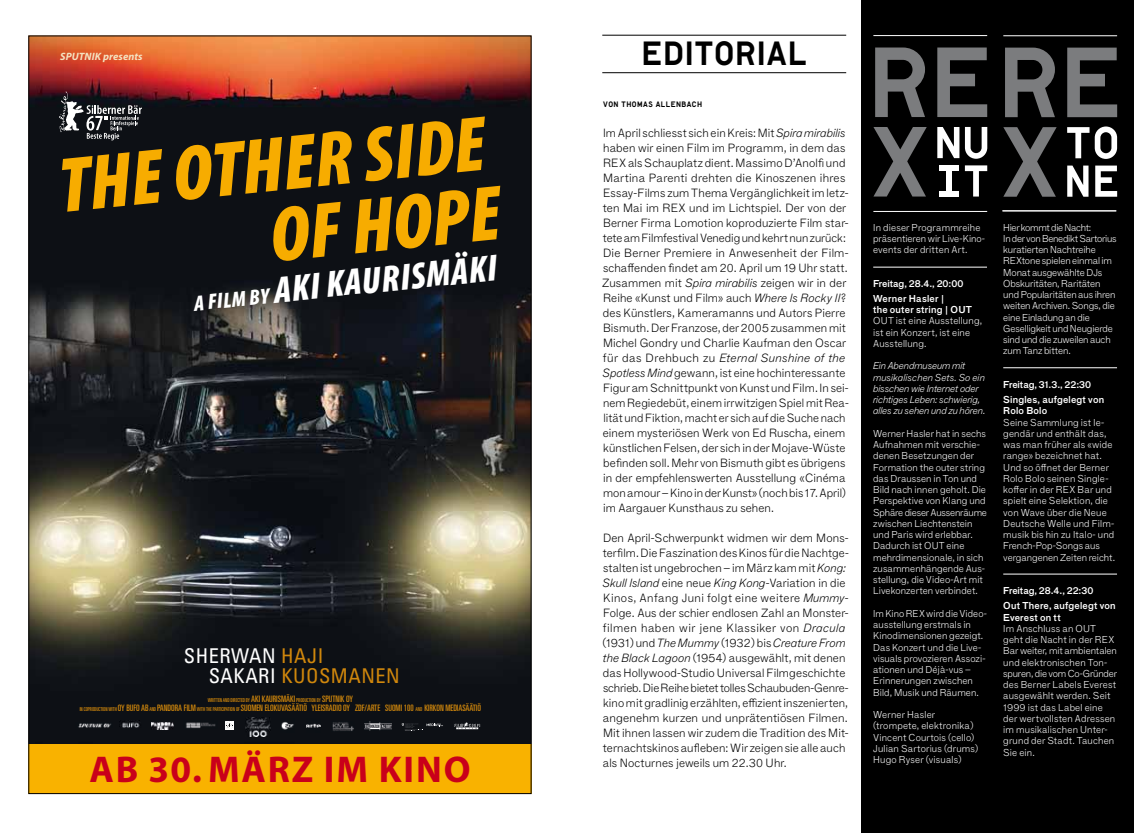
<style>
.page{position:relative;width:1134px;height:833px;background:#fff}
.page>*{position:absolute;margin:0;border:0;box-sizing:border-box;transform-origin:0 0}
.t1{font:italic 900 condensed 78.38px/70.9px "Myriad Pro";color:#f7ac00;text-align:right}
.t2{font:italic 900 condensed 37.62px "Myriad Pro";color:#fff}
.t3{font:700 37.38px "Myriad Pro";letter-spacing:.05em;color:#c9001a}
.t4{font:31.88px "Lutz Headline";letter-spacing:.025em;color:#000}
.t5{font:condensed 20.38px/20.6px "Univers LT Std";letter-spacing:.025em;color:#fff}
.t6{font:100 11.5px/15px "F Grotesk";letter-spacing:.01em;color:#000}
.t7{font:italic 700 10.62px "Myriad Pro";color:#f4e3c0}
.t8{font:100 9.75px/11.2px "F Grotesk";letter-spacing:.01em;color:#fff}
.t9{font:100 9.75px/11.2px "F Grotesk";letter-spacing:-.015em;color:#fff}
.t10{font:9.75px/15px "F Grotesk Demi";letter-spacing:.02em;color:#fff}
.t11{font:italic 100 9.75px/11.2px "F Grotesk";color:#fff}
.t12{font:ultra-condensed 8.88px "Univers LT Std";color:#d0870c}
.t13{font:7.5px "Lutz Headline";letter-spacing:.055em;color:#000}
.t14{font:ultra-condensed 5.38px "Univers LT Std";color:#d0870c}
.s1{font-size:21.88px}
.s2{color:#d0870c}
.s3{font-size:8.88px}
.s4{font-size:5.38px}
.s5{font-style:italic}
</style>
<div class="page">
<img style="left:30px;top:37px;width:499px;height:707px">
<div style="left:28px;top:744px;width:503px;height:50px;background:#f9b200"></div>
<img style="left:246px;top:717px;width:25px;height:19px">
<img style="left:119px;top:720px;width:22px;height:8px">
<img style="left:332px;top:721px;width:23px;height:10px">
<img style="left:183px;top:720px;width:35px;height:8px">
<svg style="left:226px;top:722px;width:8px;height:7px"></svg>
<img style="left:151px;top:722px;width:22px;height:7px">
<img style="left:280px;top:718px;width:15px;height:15px">
<img style="left:306px;top:718px;width:15px;height:15px">
<img style="left:76px;top:722px;width:37px;height:5px">
<img style="left:364px;top:722px;width:28px;height:8px">
<svg style="left:454px;top:722px;width:26px;height:7px"></svg>
<svg style="left:402px;top:723px;width:41px;height:8px"></svg>
<svg style="left:59px;top:91px;width:83px;height:49px;background:#454045"></svg>
<div style="left:862px;top:0;width:272px;height:833px;background:#000"></div>
<hr style="left:602px;top:35px;width:244px;height:1px;background:#000">
<hr style="left:602px;top:72px;width:244px;height:1px;background:#000">
<svg style="left:1005px;top:48px;width:50px;height:69px"></svg>
<svg style="left:1067px;top:48px;width:50px;height:69px"></svg>
<svg style="left:1067px;top:127px;width:22px;height:31px"></svg>
<svg style="left:1095px;top:126px;width:22px;height:33px"></svg>
<svg style="left:1067px;top:166px;width:21px;height:31px"></svg>
<svg style="left:1095px;top:166px;width:22px;height:31px"></svg>
<svg style="left:1003px;top:127px;width:54px;height:70px"></svg>
<hr style="left:1003px;top:35px;width:114px;height:1px;background:#fff">
<hr style="left:1002px;top:210px;width:114px;height:1px;background:#fff">
<hr style="left:873px;top:35px;width:114px;height:1px;background:#fff">
<hr style="left:873px;top:211px;width:114px;height:1px;background:#fff">
<svg style="left:875px;top:47px;width:50px;height:70px"></svg>
<svg style="left:937px;top:47px;width:50px;height:70px"></svg>
<svg style="left:873px;top:127px;width:54px;height:69px"></svg>
<svg style="left:937px;top:127px;width:22px;height:31px"></svg>
<svg style="left:965px;top:127px;width:22px;height:32px"></svg>
<div style="left:946px;top:165px;width:5px;height:31px;background:#fff"></div>
<svg style="left:965px;top:165px;width:22px;height:31px"></svg>
<div style="left:939px;top:165px;width:19px;height:6px;background:#fff"></div>
<div style="left:939px;top:191px;width:19px;height:5px;background:#fff"></div>
<hr style="left:1003px;top:367px;width:114px;height:1px;background:#fff">
<hr style="left:1003px;top:574px;width:114px;height:1px;background:#fff">
<hr style="left:873px;top:267px;width:114px;height:1px;background:#fff">
<p class="t7" style="left:60px;top:50px;width:84px">SPUTNIK presents</p>
<h1 class="t1" style="left:56px;top:154px;width:437px;rotate:-6deg">THE OTHER SIDE<br>OF HOPE</h1>
<h2 class="t2" style="left:192px;top:279px;width:306px;rotate:-6deg"><span class="s1">A FILM BY</span> AKI KAURISMÄKI</h2>
<h3 class="t5" style="left:209px;top:645px;width:192px;text-indent:-25px">SHERWAN <span class="s2">HAJI<br></span>SAKARI <span class="s2">KUOSMANEN</span></h3>
<p class="t14" style="left:208px;top:696px;width:147px">WRITTEN AND DIRECTED BY <span class="s3">AKI KAURISMÄKI</span> PRODUCTION BY <span class="s3">SPUTNIK OY</span></p>
<p class="t12" style="left:80px;top:702px;width:403px"><span class="s4">IN COPRODUCTION WITH</span> OY BUFO AB <span class="s4">AND</span> PANDORA FILM<span class="s4">WITH THE PARTICIPATION OF</span> SUOMEN ELOKUVASÄÄTIÖ YLEISRADIO OY ZDF/ARTE SUOMI 100 <span class="s4">AND</span> KIRKON MEDIASÄÄTIÖ</p>
<h3 class="t3" style="left:89px;top:745px;width:383px">AB 30. MÄRZ IM KINO</h3>
<h3 class="t4" style="left:641px;top:33px;width:167px">EDITORIAL</h3>
<p class="t13" style="left:603px;top:99px;width:100px">VON THOMAS ALLENBACH</p>
<p class="t6" style="left:602px;top:124px;width:248px">Im April schliesst sich ein Kreis: Mit <span class="s5">Spira mirabilis </span>haben wir einen Film im Programm, in dem das REX als Schauplatz dient. Massimo D’Anolfi und Martina Parenti drehten die Kinoszenen ihres Essay-Films zum Thema Vergänglichkeit im letz&shy;ten Mai im REX und im Lichtspiel. Der von der Berner Firma Lomotion koproduzierte Film star&shy;tete am Filmfestival Venedig und kehrt nun zurück:<br>Die Berner Premiere in Anwesenheit der Film&shy;schaffenden findet am 20. April um 19 Uhr statt.<br>Zusammen mit <span class="s5">Spira mirabilis</span> zeigen wir in der Reihe «Kunst und Film» auch <span class="s5">Where Is Rocky II</span>? des Künstlers, Kameramanns und Autors Pierre Bismuth. Der Franzose, der 2005 zusammen mit Michel Gondry und Charlie Kaufman den Oscar für das Drehbuch zu <span class="s5">Eternal Sunshine of the Spotless Mind</span> gewann, ist eine hochinteressante Figur am Schnittpunkt von Kunst und Film. In sei&shy;nem Regiedebüt, einem irrwitzigen Spiel mit Rea&shy;lität und Fiktion, macht er sich auf die Suche nach einem mysteriösen Werk von Ed Ruscha, einem künstlichen Felsen, der sich in der Mojave-Wüste befinden soll. Mehr von Bismuth gibt es übrigens in der empfehlenswerten Ausstellung «Cinéma mon amour – Kino in der Kunst» (noch bis 17. April) im Aargauer Kunsthaus zu sehen.</p>
<p class="t6" style="left:602px;top:529px;width:248px">Den April-Schwerpunkt widmen wir dem Mons&shy;terfilm. Die Faszination des Kinos für die Nachtge&shy;stalten ist ungebrochen – im März kam mit <span class="s5">Kong:<br>Skull Island</span> eine neue <span class="s5">King Kong</span>-Variation in die Kinos, Anfang Juni folgt eine weitere <span class="s5">Mummy</span>-Folge. Aus der schier endlosen Zahl an Monster&shy;filmen haben wir jene Klassiker von <span class="s5">Dracula </span>(1931) und <span class="s5">The Mummy</span> (1932) bis <span class="s5">Creature From the Black Lagoon</span> (1954) ausgewählt, mit denen das Hollywood-Studio Universal Filmgeschichte schrieb. Die Reihe bietet tolles Schaubuden-Genre&shy;kino mit gradlinig erzählten, effizient inszenierten, angenehm kurzen und unprätentiösen Filmen.<br>Mit ihnen lassen wir zudem die Tradition des Mit&shy;ternachtskinos aufleben: Wir zeigen sie alle auch als Nocturnes jeweils um 22.30 Uhr.</p>
<p class="t8" style="left:873px;top:221px;width:113px">In dieser Programmreihe präsentieren wir Live-Kino&shy;events der dritten Art.</p>
<p class="t10" style="left:873px;top:276px;width:92px">Freitag, 28.4., 20:00<br>Werner Hasler |</p>
<p class="t10" style="left:873px;top:302px;width:100px">the outer string | OUT</p>
<p class="t8" style="left:873px;top:315px;width:111px">OUT ist eine Ausstellung, ist ein Konzert, ist eine<br>Ausstellung.</p>
<p class="t11" style="left:873px;top:360px;width:114px">Ein Abendmuseum mit musikalischen Sets. So ein bisschen wie Internet oder richtiges Leben: schwierig, alles zu sehen und zu hören.</p>
<p class="t8" style="left:873px;top:427px;width:115px">Werner Hasler hat in sechs<br>Aufnahmen mit verschie&shy;denen Besetzungen der<br>Formation the outer string das Draussen in Ton und<br>Bild nach innen geholt. Die<br>Perspektive von Klang und<br>Sphäre dieser Aussenräume zwischen Liechtenstein und Paris wird erlebbar.<br>Dadurch ist OUT eine mehrdimensionale, in sich zusammenhängende Aus&shy;stellung, die Video-Art mit<br>Livekonzerten verbindet.</p>
<p class="t8" style="left:873px;top:607px;width:115px">Im Kino REX wird die Video&shy;ausstellung erstmals in<br>Kinodimensionen gezeigt.<br>Das Konzert und die Live&shy;visuals provozieren Assozi&shy;ationen und Déjà-vus –<br>Erinnerungen zwischen<br>Bild, Musik und Räumen.</p>
<p class="t8" style="left:873px;top:708px;width:107px">Werner Hasler (trompete, elektronika)<br>Vincent Courtois (cello)<br>Julian Sartorius (drums)<br>Hugo Ryser (visuals)</p>
<p class="t9" style="left:1003px;top:221px;width:115px">Hier kommt die Nacht:<br>In der von Benedikt Sartorius kuratierten Nachtreihe<br>REXtone spielen einmal im<br>Monat ausgewählte DJs<br>Obskuritäten, Raritäten und Popularitäten aus ihren weiten Archiven. Songs, die eine Einladung an die<br>Geselligkeit und Neugierde sind und die zuweilen auch zum Tanz bitten.</p>
<p class="t10" style="left:1003px;top:377px;width:102px">Freitag, 31.3., 22:30<br>Singles, aufgelegt von</p>
<p class="t10" style="left:1003px;top:403px;width:45px">Rolo Bolo</p>
<p class="t8" style="left:1003px;top:416px;width:113px">Seine Sammlung ist le&shy;gendär und enthält das, was man früher als «wide range» bezeichnet hat.<br>Und so öffnet der Berner<br>Rolo Bolo seinen Single&shy;koffer in der REX Bar und spielt eine Selektion, die von Wave über die Neue<br>Deutsche Welle und Film&shy;musik bis hin zu Italo- und<br>French-Pop-Songs aus vergangenen Zeiten reicht.</p>
<p class="t10" style="left:1003px;top:583px;width:114px">Freitag, 28.4., 22:30<br>Out There, aufgelegt von</p>
<p class="t10" style="left:1003px;top:609px;width:59px">Everest on tt</p>
<p class="t8" style="left:1003px;top:622px;width:115px">Im Anschluss an OUT geht die Nacht in der REX<br>Bar weiter, mit ambientalen und elektronischen Ton&shy;spuren, die vom Co-Gründer des Berner Labels Everest ausgewählt werden. Seit<br>1999 ist das Label eine der wertvollsten Adressen im musikalischen Unter&shy;grund der Stadt. Tauchen<br>Sie ein.</p>
</div>
